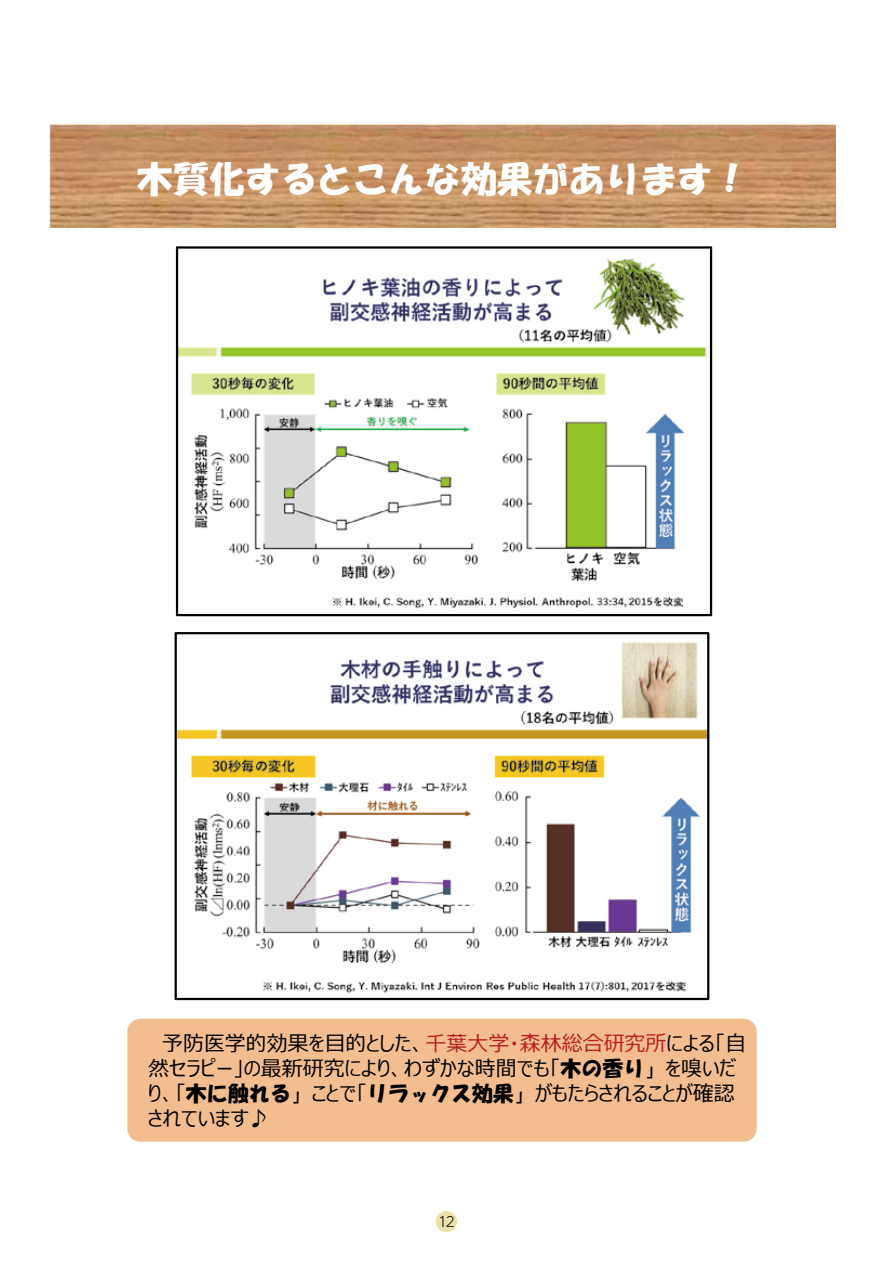
<style>
.page{position:relative;width:893px;height:1263px;background:#fff}
.page>*{position:absolute;margin:0;border:0;box-sizing:border-box;transform-origin:0 0}
.t1{font:36px "HGS Soei Kakupoptai";color:#fff}
.t2{font:21px/25.2px "Meiryo UI";color:#000}
.t3{font:300 13.8px "UD Shin M Go Pro";color:#000}
.s1{color:#b72122}
.s2{font-family:"HGS Soei Kakupoptai"}
</style>
<div class="page">
<svg style="left:176px;top:246px;width:536px;height:370px"></svg>
<img style="left:50px;top:125px;width:786px;height:103px">
<div style="left:127px;top:1019px;width:630px;height:123px;background:#f4bd90;border-radius:13px"></div>
<svg style="left:175px;top:632px;width:534px;height:368px"></svg>
<div style="left:436px;top:1211px;width:21px;height:21px;background:#ebe1a9;border-radius:50%"></div>
<h1 class="t1" style="left:137px;top:160px;width:613px">木質化するとこんな効果があります！</h1>
<p class="t2" style="left:148px;top:1032px;width:600px;text-indent:14px">予防医学的効果を目的とした、<span class="s1">千葉大学・森林総合研究所</span>による「自然セラピー」の最新研究により、わずかな時間でも「<span class="s2">木の香り」</span>を嗅いだり、「<span class="s2">木に触れる」</span>ことで「<span class="s2">リラックス効果」</span>がもたらされることが確認されています♪</p>
<p class="t3" style="left:438px;top:1210px;width:18px">12</p>
</div>
